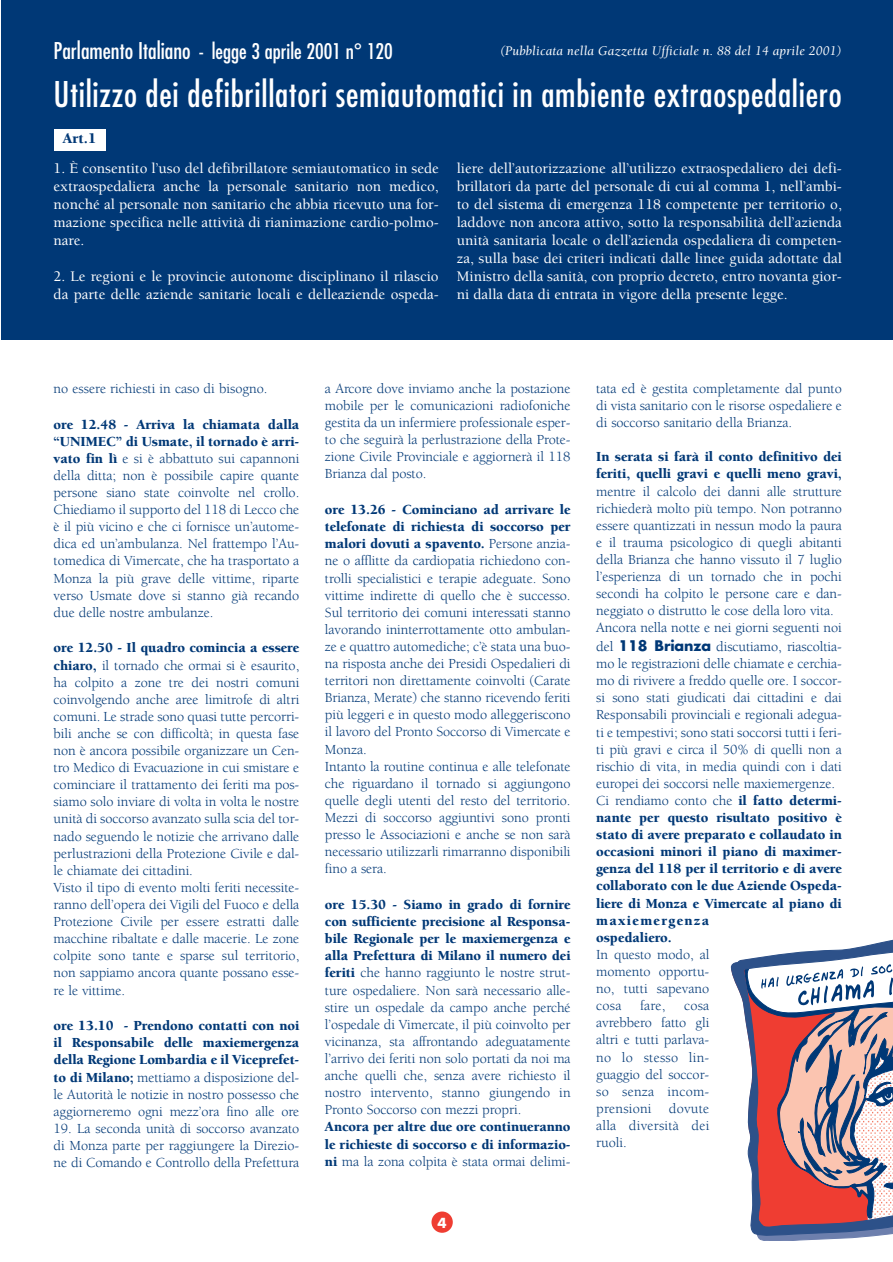
<style>
.page{position:relative;width:893px;height:1262px;background:#fff}
.page>*{position:absolute;margin:0;border:0;box-sizing:border-box;transform-origin:0 0}
.t1{font:condensed 34.5px "Futura";letter-spacing:.02em;color:#fff}
.t2{font:condensed 21px "Futura";color:#fff}
.t3{font:500 15px/18px "Berkeley";color:#fff;text-align:justify}
.t4{font:900 15px "Berkeley";color:#003876}
.t5{font:14.25px/17.1px "Berkeley";letter-spacing:-.005em;color:#003876;text-align:justify}
.t6{font:900 14.25px/17.1px "Berkeley";letter-spacing:-.005em;color:#003876;text-align:justify}
.t7{font:italic 13.5px "Berkeley";letter-spacing:.01em;color:#fff}
.t8{font:700 13.5px "Futura";color:#fff}
.s1{font-size:22.5px}
.s2{font-weight:900}
.s3{font-weight:400}
.s4{font-family:"Futura";font-weight:700}
</style>
<div class="page">
<div style="left:1px;top:0;width:891px;height:339px;background:#003876"></div>
<div style="left:431px;top:1211px;width:22px;height:21px;background:#ef3d32;border-radius:50%"></div>
<div style="left:54px;top:129px;width:52px;height:22px;background:#fff"></div>
<svg style="left:730px;top:959px;width:162px;height:278px"></svg>
<svg style="left:744px;top:940px;width:148px;height:290px"></svg>
<h2 class="t2" style="left:54px;top:42px;width:341px"><span class="s1">Parlamento Italiano</span> - legge 3 aprile 2001 n° 120</h2>
<p class="t7" style="left:499px;top:46px;width:344px">(Pubblicata nella Gazzetta Ufficiale n. 88 del 14 aprile 2001)</p>
<h1 class="t1" style="left:54px;top:79px;width:789px">Utilizzo dei defibrillatori semiautomatici in ambiente extraospedaliero</h1>
<p class="t4" style="left:63px;top:133px;width:35px">Art.1</p>
<p class="t3" style="left:54px;top:160px;width:386px">1. È consentito l’uso del defibrillatore semiautomatico in sede extraospedaliera anche la personale sanitario non medico, nonché al personale non sanitario che abbia ricevuto una for&shy;mazione specifica nelle attività di rianimazione cardio-polmo&shy;nare.</p>
<p class="t3" style="left:54px;top:268px;width:386px">2. Le regioni e le provincie autonome disciplinano il rilascio da parte delle aziende sanitarie locali e delleaziende ospeda-</p>
<p class="t3" style="left:457px;top:160px;width:386px">liere dell’autorizzazione all’utilizzo extraospedaliero dei defi&shy;brillatori da parte del personale di cui al comma 1, nell’ambi&shy;to del sistema di emergenza 118 competente per territorio o, laddove non ancora attivo, sotto la responsabilità dell’azienda unità sanitaria locale o dell’azienda ospedaliera di competen&shy;za, sulla base dei criteri indicati dalle linee guida adottate dal Ministro della sanità, con proprio decreto, entro novanta gior&shy;ni dalla data di entrata in vigore della presente legge.</p>
<p class="t5" style="left:54px;top:381px;width:215px">no essere richiesti in caso di bisogno.</p>
<p class="t5" style="left:54px;top:417px;width:247px"><span class="s2">ore 12.48 - Arriva la chiamata dalla “UNIMEC” di Usmate, il tornado è arri&shy;vato fin lì</span> e si è abbattuto sui capannoni della ditta; non è possibile capire quante persone siano state coinvolte nel crollo.<br>Chiediamo il supporto del 118 di Lecco che è il più vicino e che ci fornisce un’autome&shy;dica ed un’ambulanza. Nel frattempo l’Au&shy;tomedica di Vimercate, che ha trasportato a Monza la più grave delle vittime, riparte verso Usmate dove si stanno già recando due delle nostre ambulanze.</p>
<p class="t5" style="left:54px;top:640px;width:247px;text-align:left"><span class="s2">ore 12.50 - Il quadro comincia a essere chiaro,</span> il tornado che ormai si è esaurito, ha colpito a zone tre dei nostri comuni coinvolgendo anche aree limitrofe di altri comuni. Le strade sono quasi tutte percorri&shy;bili anche se con difficoltà; in questa fase non è ancora possibile organizzare un Cen&shy;tro Medico di Evacuazione in cui smistare e cominciare il trattamento dei feriti ma pos&shy;siamo solo inviare di volta in volta le nostre unità di soccorso avanzato sulla scia del tor&shy;nado seguendo le notizie che arrivano dalle perlustrazioni della Protezione Civile e dal&shy;le chiamate dei cittadini.<br>Visto il tipo di evento molti feriti necessite&shy;ranno dell’opera dei Vigili del Fuoco e della Protezione Civile per essere estratti dalle macchine ribaltate e dalle macerie. Le zone colpite sono tante e sparse sul territorio, non sappiamo ancora quante possano esse&shy;re le vittime.</p>
<p class="t6" style="left:54px;top:1018px;width:247px">ore 13.10 - Prendono contatti con noi il Responsabile delle maxiemergenza della Regione Lombardia e il Viceprefet&shy;to di Milano; <span class="s3">mettiamo a disposizione del&shy;le Autorità le notizie in nostro possesso che aggiorneremo ogni mezz’ora fino alle ore</span></p>
<p class="t5" style="left:54px;top:1121px;width:247px">19. La seconda unità di soccorso avanzato di Monza parte per raggiungere la Direzio&shy;ne di Comando e Controllo della Prefettura</p>
<p class="t5" style="left:325px;top:381px;width:247px">a Arcore dove inviamo anche la postazione mobile per le comunicazioni radiofoniche gestita da un infermiere professionale esper&shy;to che seguirà la perlustrazione della Prote&shy;zione Civile Provinciale e aggiornerà il 118<br>Brianza dal posto.</p>
<p class="t5" style="left:325px;top:502px;width:247px;text-align:left"><span class="s2">ore 13.26 - Cominciano ad arrivare le telefonate di richiesta di soccorso per malori dovuti a spavento.</span> Persone anzia&shy;ne o afflitte da cardiopatia richiedono con&shy;trolli specialistici e terapie adeguate. Sono vittime indirette di quello che è successo.<br>Sul territorio dei comuni interessati stanno lavorando ininterrottamente otto ambulan&shy;ze e quattro automediche; c’è stata una buo&shy;na risposta anche dei Presidi Ospedalieri di territori non direttamente coinvolti (Carate Brianza, Merate) che stanno ricevendo feriti più leggeri e in questo modo alleggeriscono il lavoro del Pronto Soccorso di Vimercate e Monza.<br>Intanto la routine continua e alle telefonate che riguardano il tornado si aggiungono quelle degli utenti del resto del territorio.<br>Mezzi di soccorso aggiuntivi sono pronti presso le Associazioni e anche se non sarà necessario utilizzarli rimarranno disponibili fino a sera.</p>
<p class="t5" style="left:325px;top:897px;width:247px"><span class="s2">ore 15.30 - Siamo in grado di fornire con sufficiente precisione al Responsa&shy;bile Regionale per le maxiemergenza e alla Prefettura di Milano il numero dei feriti</span> che hanno raggiunto le nostre strut&shy;ture ospedaliere. Non sarà necessario alle&shy;stire un ospedale da campo anche perché l’ospedale di Vimercate, il più coinvolto per vicinanza, sta affrontando adeguatamente l’arrivo dei feriti non solo portati da noi ma anche quelli che, senza avere richiesto il nostro intervento, stanno giungendo in Pronto Soccorso con mezzi propri.</p>
<p class="t6" style="left:325px;top:1119px;width:247px">Ancora per altre due ore continueranno le richieste di soccorso e di informazio&shy;ni <span class="s3">ma la zona colpita è stata ormai delimi-</span></p>
<p class="t8" style="left:437px;top:1216px;width:11px">4</p>
<p class="t5" style="left:596px;top:381px;width:247px">tata ed è gestita completamente dal punto di vista sanitario con le risorse ospedaliere e di soccorso sanitario della Brianza.</p>
<p class="t6" style="left:596px;top:449px;width:247px">In serata si farà il conto definitivo dei feriti, quelli gravi e quelli meno gravi,</p>
<p class="t5" style="left:596px;top:484px;width:247px;text-align:left">mentre il calcolo dei danni alle strutture richiederà molto più tempo. Non potranno essere quantizzati in nessun modo la paura e il trauma psicologico di quegli abitanti della Brianza che hanno vissuto il 7 luglio l’esperienza di un tornado che in pochi secondi ha colpito le persone care e dan&shy;neggiato o distrutto le cose della loro vita.<br>Ancora nella notte e nei giorni seguenti noi</p>
<p class="t5" style="left:596px;top:639px;width:247px;text-align:left">del <span class="s4">118 Brianza</span> discutiamo, riascoltia&shy;mo le registrazioni delle chiamate e cerchia&shy;mo di rivivere a freddo quelle ore. I soccor&shy;si sono stati giudicati dai cittadini e dai Responsabili provinciali e regionali adegua&shy;ti e tempestivi; sono stati soccorsi tutti i feri&shy;ti più gravi e circa il 50% di quelli non a rischio di vita, in media quindi con i dati europei dei soccorsi nelle maxiemergenze.<br>Ci rendiamo conto che <span class="s2">il fatto determi&shy;nante per questo risultato positivo è stato di avere preparato e collaudato in occasioni minori il piano di maximer&shy;genza del 118 per il territorio e di avere collaborato con le due Aziende Ospeda&shy;liere di Monza e Vimercate al piano di maxiemergenza<br>ospedaliero.</span></p>
<p class="t5" style="left:596px;top:947px;width:115px">In questo modo, al momento opportu&shy;no, tutti sapevano cosa</p>
<p class="t5" style="left:640px;top:998px;width:27px">fare,</p>
<p class="t5" style="left:596px;top:998px;width:115px;text-indent:88px">cosa avrebbero fatto gli altri e tutti parlava&shy;no lo stesso lin&shy;guaggio del soccor&shy;so senza incom&shy;prensioni dovute alla diversità dei ruoli.</p>
</div>
